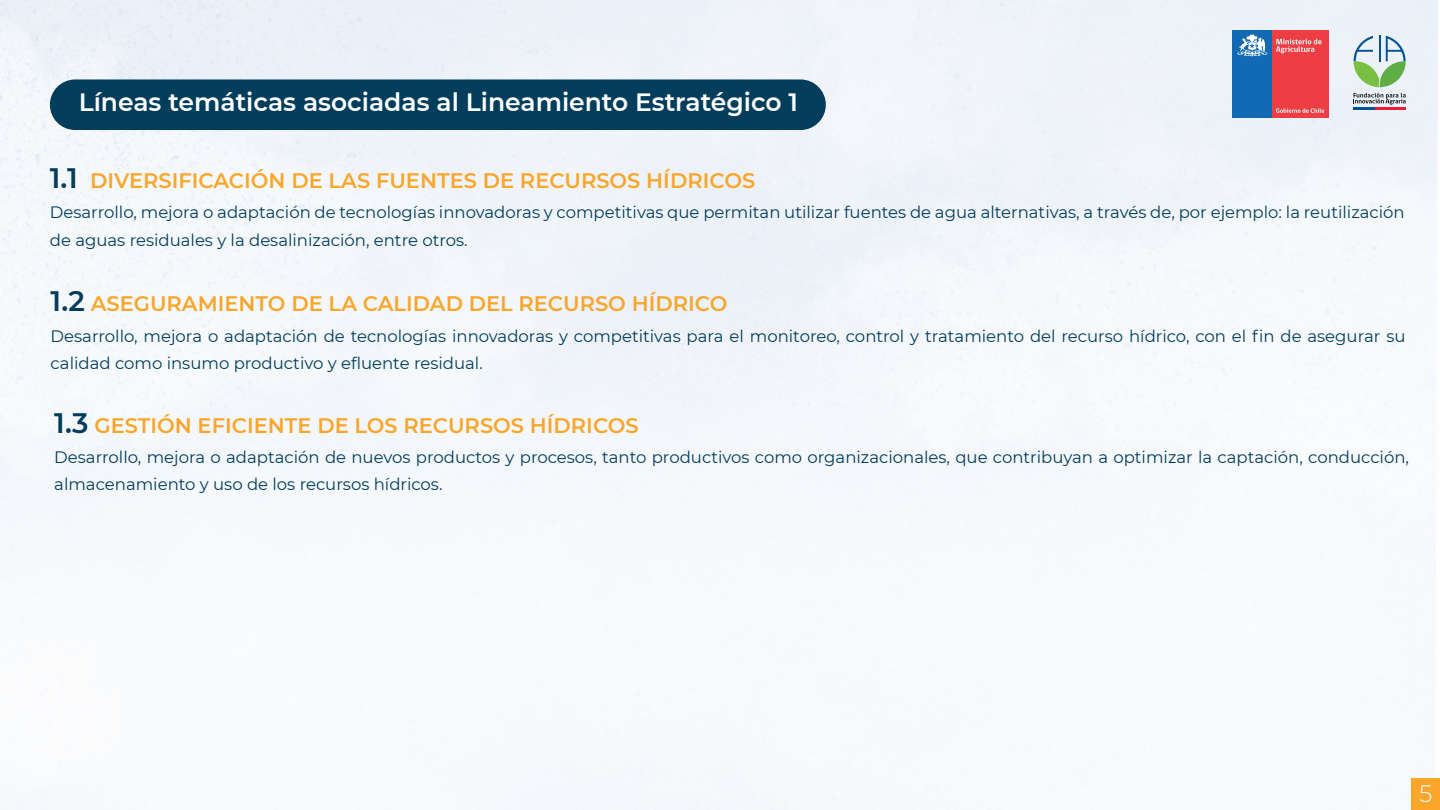
<style>
.page{position:relative;width:1440px;height:810px;background:#fff}
.page>*{position:absolute;margin:0;border:0;box-sizing:border-box;transform-origin:0 0}
.t1{font:600 25.05px "Montserrat";color:#fff}
.t2{font:300 23.77px "Montserrat";color:#fff}
.t3{font:600 21px "Montserrat";color:#f9a62b}
.t4{font:16.5px/27.8px "Montserrat";color:#023d5c}
.s1{font-size:28.12px;color:#023d5c}
</style>
<div class="page">
<img style="left:0;top:0;width:1440px;height:810px">
<div style="left:1233px;top:30px;width:39px;height:87px;background:#116ab3"></div>
<div style="left:1272px;top:30px;width:57px;height:87px;background:#ed3f43"></div>
<svg style="left:1276px;top:108px;width:48px;height:5px"></svg>
<svg style="left:1237px;top:34px;width:31px;height:23px"></svg>
<svg style="left:1276px;top:39px;width:46px;height:14px"></svg>
<svg style="left:1354px;top:93px;width:52px;height:12px"></svg>
<hr style="left:1379px;top:35px;width:2px;height:26px;background:#015396">
<svg style="left:1354px;top:36px;width:52px;height:51px;background:#abceb7"></svg>
<hr style="left:1375px;top:107px;width:31px;height:3px;background:#ed1a38">
<hr style="left:1354px;top:107px;width:21px;height:3px;background:#015396">
<div style="left:50px;top:79px;width:776px;height:51px;background:#023d5c;border-radius:25px"></div>
<div style="left:1412px;top:779px;width:28px;height:31px;background:#f9a62b"></div>
<h1 class="t1" style="left:79px;top:85px;width:721px">Líneas temáticas asociadas al Lineamiento Estratégico 1</h1>
<p class="t3" style="left:50px;top:166px;width:707px"><span class="s1">1.1</span> DIVERSIFICACIÓN DE LAS FUENTES DE RECURSOS HÍDRICOS</p>
<p class="t4" style="left:50px;top:198px;width:1356px">Desarrollo, mejora o adaptación de tecnologías innovadoras y competitivas que permitan utilizar fuentes de agua alternativas, a través de, por ejemplo: la reutilización de aguas residuales y la desalinización, entre otros.</p>
<p class="t3" style="left:51px;top:289px;width:678px"><span class="s1">1.2</span> ASEGURAMIENTO DE LA CALIDAD DEL RECURSO HÍDRICO</p>
<p class="t4" style="left:51px;top:321px;width:1356px">Desarrollo, mejora o adaptación de tecnologías innovadoras y competitivas para el monitoreo, control y tratamiento del recurso hídrico, con el fin de asegurar su calidad como insumo productivo y efluente residual.</p>
<p class="t3" style="left:54px;top:410px;width:586px"><span class="s1">1.3</span> GESTIÓN EFICIENTE DE LOS RECURSOS HÍDRICOS</p>
<p class="t4" style="left:54px;top:442px;width:1356px">Desarrollo, mejora o adaptación de nuevos productos y procesos, tanto productivos como organizacionales, que contribuyan a optimizar la captación, conducción, almacenamiento y uso de los recursos hídricos.</p>
<h2 class="t2" style="left:1419px;top:777px;width:15px">5</h2>
</div>
